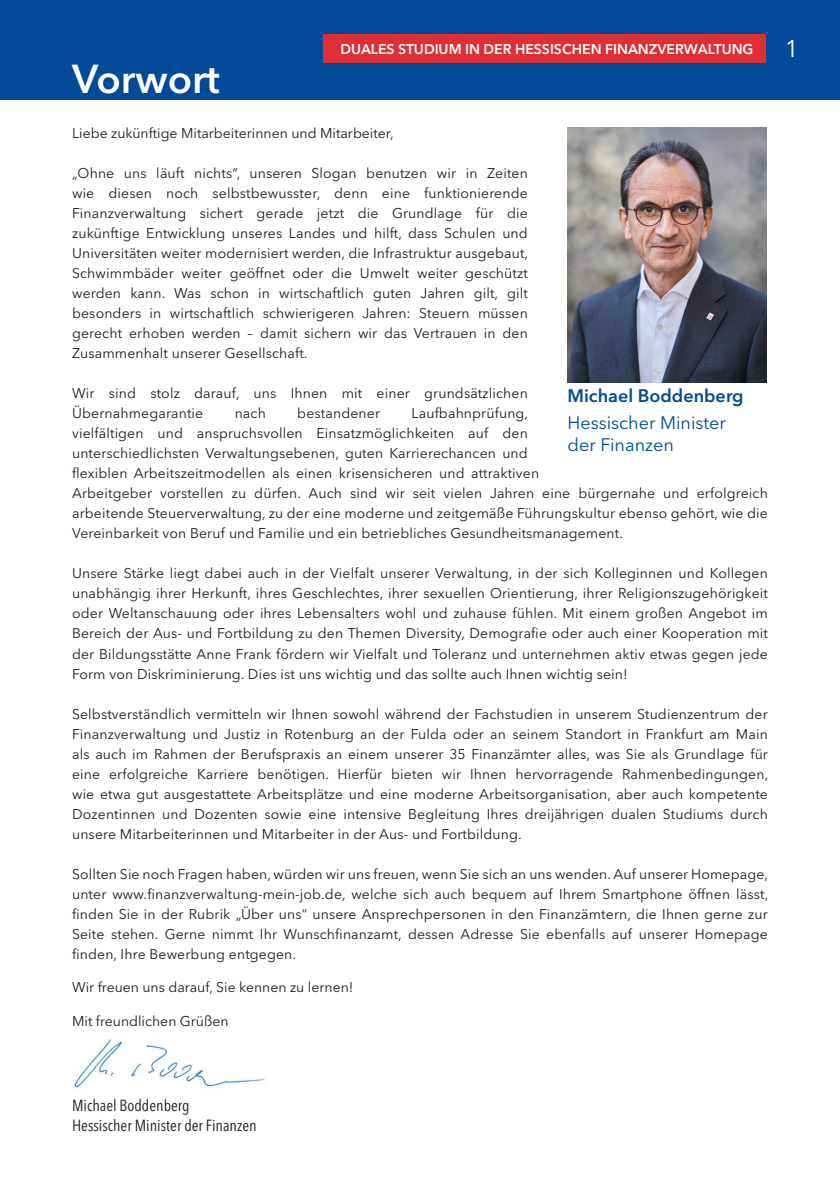
<style>
.page{position:relative;width:840px;height:1191px;background:#fff}
.page>*{position:absolute;margin:0;border:0;box-sizing:border-box;transform-origin:0 0}
.t1{font:600 40px "Avenir Next LT Pro";color:#fff}
.t2{font:24px "Avenir Next LT Pro";color:#fff}
.t3{font:18px/21.6px "Avenir Next LT Pro";color:#004a97}
.t4{font:600 18px "Avenir Next LT Pro";color:#004a97}
.t5{font:condensed 16px/19.2px "Avenir Next LT Pro";color:#1d1d1b}
.t6{font:14px/20px "Avenir Next LT Pro";letter-spacing:.01em;color:#1d1d1b;text-align:justify}
.t7{font:600 14px "Avenir Next LT Pro";color:#fff}
</style>
<div class="page">
<img style="left:567px;top:128px;width:198px;height:255px">
<div style="left:0;top:0;width:839px;height:99px;background:#004a97"></div>
<div style="left:323px;top:34px;width:442px;height:28px;background:#dc3035"></div>
<img style="left:72px;top:1039px;width:193px;height:49px">
<p class="t7" style="left:340px;top:40px;width:414px">DUALES STUDIUM IN DER HESSISCHEN FINANZVERWALTUNG</p>
<h2 class="t2" style="left:784px;top:35px;width:15px">1</h2>
<h1 class="t1" style="left:72px;top:54px;width:149px">Vorwort</h1>
<p class="t6" style="left:72px;top:123px;width:323px">Liebe zukünftige Mitarbeiterinnen und Mitarbeiter,</p>
<p class="t6" style="left:72px;top:163px;width:457px">„Ohne uns läuft nichts“, unseren Slogan benutzen wir in Zeiten wie diesen noch selbstbewusster, denn eine funktionierende Finanzverwaltung sichert gerade jetzt die Grundlage für die zukünftige Entwicklung unseres Landes und hilft, dass Schulen und Universitäten weiter modernisiert werden, die Infrastruktur ausgebaut, Schwimmbäder weiter geöffnet oder die Umwelt weiter geschützt werden kann. Was schon in wirtschaftlich guten Jahren gilt, gilt besonders in wirtschaftlich schwierigeren Jahren: Steuern müssen gerecht erhoben werden – damit sichern wir das Vertrauen in den Zusammenhalt unserer Gesellschaft.</p>
<p class="t6" style="left:72px;top:383px;width:457px">Wir sind stolz darauf, uns Ihnen mit einer grundsätzlichen<br>Übernahmegarantie</p>
<p class="t4" style="left:567px;top:385px;width:177px">Michael Boddenberg</p>
<p class="t3" style="left:567px;top:412px;width:160px">Hessischer Minister der Finanzen</p>
<p class="t6" style="left:72px;top:403px;width:697px;text-align:left;text-indent:339px">Laufbahnprüfung,<br>vielfältigen und anspruchsvollen Einsatzmöglichkeiten auf den<br>unterschiedlichsten Verwaltungsebenen, guten Karrierechancen und<br>flexiblen Arbeitszeitmodellen als einen krisensicheren und attraktiven<br>Arbeitgeber vorstellen zu dürfen. Auch sind wir seit vielen Jahren eine bürgernahe und erfolgreich arbeitende Steuerverwaltung, zu der eine moderne und zeitgemäße Führungskultur ebenso gehört, wie die Vereinbarkeit von Beruf und Familie und ein betriebliches Gesundheitsmanagement.</p>
<p class="t6" style="left:72px;top:563px;width:697px">Unsere Stärke liegt dabei auch in der Vielfalt unserer Verwaltung, in der sich Kolleginnen und Kollegen unabhängig ihrer Herkunft, ihres Geschlechtes, ihrer sexuellen Orientierung, ihrer Religionszugehörigkeit oder Weltanschauung oder ihres Lebensalters wohl und zuhause fühlen. Mit einem großen Angebot im Bereich der Aus- und Fortbildung zu den Themen Diversity, Demografie oder auch einer Kooperation mit der Bildungsstätte Anne Frank fördern wir Vielfalt und Toleranz und unternehmen aktiv etwas gegen jede Form von Diskriminierung. Dies ist uns wichtig und das sollte auch Ihnen wichtig sein!</p>
<p class="t6" style="left:72px;top:703px;width:697px">Selbstverständlich vermitteln wir Ihnen sowohl während der Fachstudien in unserem Studienzentrum der Finanzverwaltung und Justiz in Rotenburg an der Fulda oder an seinem Standort in Frankfurt am Main als auch im Rahmen der Berufspraxis an einem unserer 35 Finanzämter alles, was Sie als Grundlage für eine erfolgreiche Karriere benötigen. Hierfür bieten wir Ihnen hervorragende Rahmenbedingungen, wie etwa gut ausgestattete Arbeitsplätze und eine moderne Arbeitsorganisation, aber auch kompetente Dozentinnen und Dozenten sowie eine intensive Begleitung Ihres dreijährigen dualen Studiums durch unsere Mitarbeiterinnen und Mitarbeiter in der Aus- und Fortbildung.</p>
<p class="t6" style="left:72px;top:863px;width:697px">Sollten Sie noch Fragen haben, würden wir uns freuen, wenn Sie sich an uns wenden. Auf unserer Homepage, unter www.finanzverwaltung-mein-job.de, welche sich auch bequem auf Ihrem Smartphone öffnen lässt, finden Sie in der Rubrik „Über uns“ unsere Ansprechpersonen in den Finanzämtern, die Ihnen gerne zur Seite stehen. Gerne nimmt Ihr Wunschfinanzamt, dessen Adresse Sie ebenfalls auf unserer Homepage finden, Ihre Bewerbung entgegen.</p>
<p class="t6" style="left:72px;top:977px;width:283px">Wir freuen uns darauf, Sie kennen zu lernen!</p>
<p class="t6" style="left:72px;top:1011px;width:158px">Mit freundlichen Grüßen</p>
<p class="t6" style="left:234px;top:403px;width:33px">nach</p>
<p class="t6" style="left:297px;top:403px;width:84px">bestandener</p>
<p class="t5" style="left:72px;top:1096px;width:186px">Michael Boddenberg<br>Hessischer Minister der Finanzen</p>
</div>
